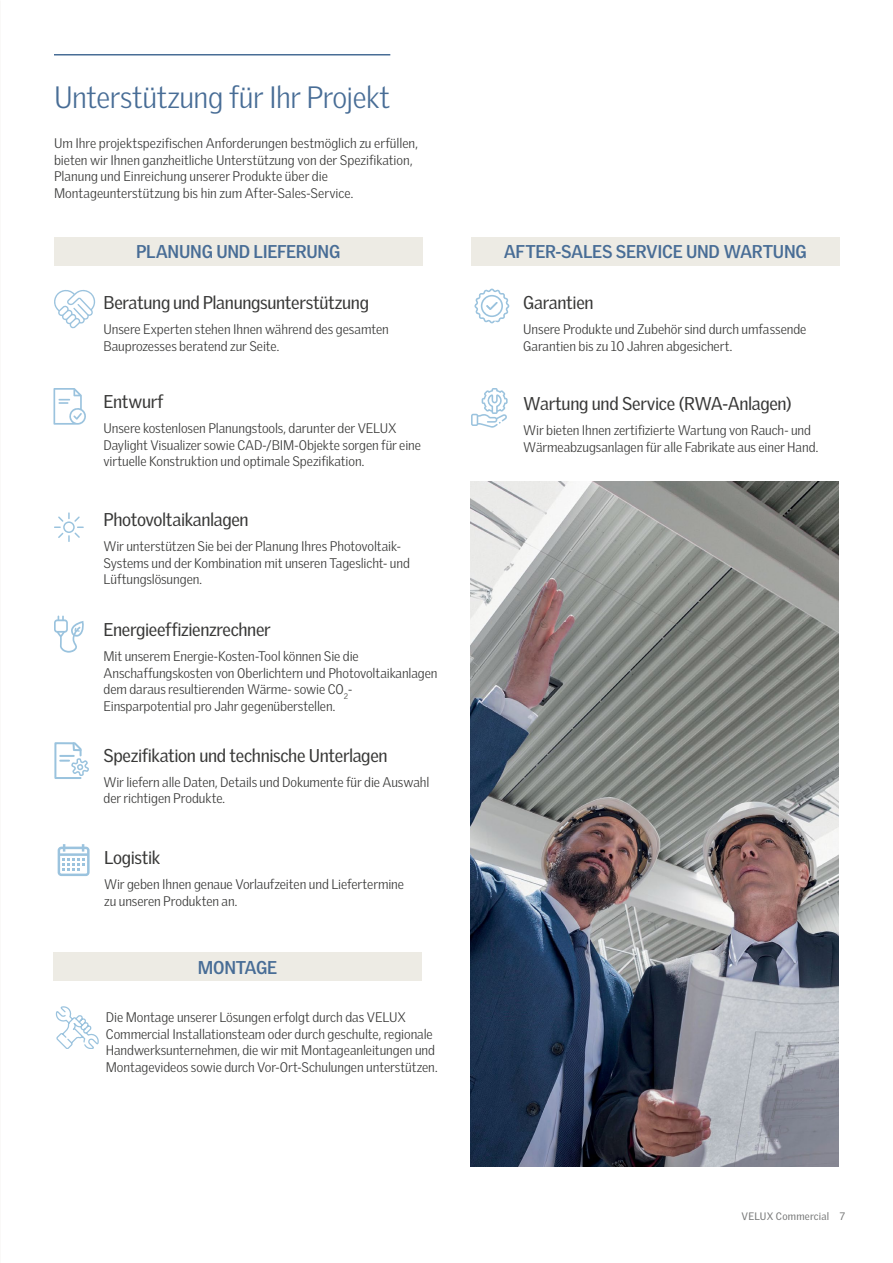
<style>
.page{position:relative;width:893px;height:1263px;background:#fff}
.page>*{position:absolute;margin:0;border:0;box-sizing:border-box;transform-origin:0 0}
.t1{font:300 30px "Velux Gothic";letter-spacing:-.015em;color:#486d96}
.t2{font:18px "Velux Gothic";letter-spacing:-.02em;color:#383837}
.t3{font:700 18px "Velux Gothic";letter-spacing:-.015em;color:#486d96}
.t4{font:300 13.5px/16.5px "Velux Gothic";letter-spacing:-.005em;color:#383837}
.t5{font:10.5px "Velux Gothic";letter-spacing:.015em;color:#777878}
</style>
<div class="page">
<hr style="left:54px;top:54px;width:336px;height:2px;background:#486d96">
<div style="left:54px;top:237px;width:368px;height:28px;background:#edebe4"></div>
<div style="left:53px;top:953px;width:369px;height:28px;background:#edebe4"></div>
<div style="left:471px;top:237px;width:368px;height:28px;background:#edebe4"></div>
<svg style="left:54px;top:290px;width:41px;height:39px"></svg>
<svg style="left:53px;top:388px;width:33px;height:37px"></svg>
<svg style="left:58px;top:844px;width:32px;height:32px"></svg>
<svg style="left:471px;top:388px;width:37px;height:40px"></svg>
<svg style="left:474px;top:288px;width:35px;height:36px"></svg>
<svg style="left:55px;top:1007px;width:44px;height:41px"></svg>
<img style="left:471px;top:481px;width:368px;height:685px">
<svg style="left:54px;top:742px;width:35px;height:37px"></svg>
<svg style="left:54px;top:616px;width:30px;height:37px"></svg>
<svg style="left:54px;top:512px;width:30px;height:30px"></svg>
<h1 class="t1" style="left:54px;top:79px;width:338px">Unterstützung für Ihr Projekt</h1>
<p class="t4" style="left:54px;top:135px;width:365px">Um Ihre projektspezifischen Anforderungen bestmöglich zu erfüllen, bieten wir Ihnen ganzheitliche Unterstützung von der Spezifikation, Planung und Einreichung unserer Produkte über die Montageunterstützung bis hin zum After-Sales-Service.</p>
<h2 class="t3" style="left:136px;top:241px;width:206px">PLANUNG UND LIEFERUNG</h2>
<h2 class="t2" style="left:103px;top:292px;width:267px">Beratung und Planungsunterstützung</h2>
<p class="t4" style="left:104px;top:321px;width:287px">Unsere Experten stehen Ihnen während des gesamten<br>Bauprozesses beratend zur Seite.</p>
<h2 class="t2" style="left:104px;top:391px;width:61px">Entwurf</h2>
<p class="t4" style="left:104px;top:420px;width:319px">Unsere kostenlosen Planungstools, darunter der VELUX<br>Daylight Visualizer sowie CAD-/BIM-Objekte sorgen für eine virtuelle Konstruktion und optimale Spezifikation.</p>
<h2 class="t2" style="left:104px;top:509px;width:147px">Photovoltaikanlagen</h2>
<p class="t4" style="left:104px;top:538px;width:308px">Wir unterstützen Sie bei der Planung Ihres Photovoltaik-<br>Systems und der Kombination mit unseren Tageslicht- und<br>Lüftungslösungen.</p>
<h2 class="t2" style="left:103px;top:619px;width:169px">Energieeffizienzrechner</h2>
<p class="t4" style="left:103px;top:648px;width:336px">Mit unserem Energie-Kosten-Tool können Sie die Anschaffungskosten von Oberlichtern und Photovoltaikanlagen dem daraus resultierenden Wärme- sowie CO<sub>2</sub>- Einsparpotential pro Jahr gegenüberstellen.</p>
<h2 class="t2" style="left:104px;top:744px;width:286px">Spezifikation und technische Unterlagen</h2>
<p class="t4" style="left:104px;top:774px;width:327px">Wir liefern alle Daten, Details und Dokumente für die Auswahl der richtigen Produkte.</p>
<h2 class="t2" style="left:104px;top:847px;width:58px">Logistik</h2>
<p class="t4" style="left:104px;top:876px;width:301px">Wir geben Ihnen genaue Vorlaufzeiten und Liefertermine zu unseren Produkten an.</p>
<h2 class="t3" style="left:198px;top:956px;width:81px">MONTAGE</h2>
<p class="t4" style="left:106px;top:1009px;width:333px">Die Montage unserer Lösungen erfolgt durch das VELUX Commercial Installationsteam oder durch geschulte, regionale Handwerksunternehmen, die wir mit Montageanleitungen und Montagevideos sowie durch Vor-Ort-Schulungen unterstützen.</p>
<h2 class="t3" style="left:504px;top:241px;width:305px">AFTER-SALES SERVICE UND WARTUNG</h2>
<h2 class="t2" style="left:523px;top:292px;width:72px">Garantien</h2>
<p class="t4" style="left:523px;top:321px;width:285px">Unsere Produkte und Zubehör sind durch umfassende<br>Garantien bis zu 10 Jahren abgesichert.</p>
<h2 class="t2" style="left:523px;top:393px;width:270px">Wartung und Service (RWA-Anlagen)</h2>
<p class="t4" style="left:523px;top:422px;width:296px">Wir bieten Ihnen zertifizierte Wartung von Rauch- und<br>Wärmeabzugsanlagen für alle Fabrikate aus einer Hand.</p>
<p class="t5" style="left:742px;top:1210px;width:105px">VELUX Commercial 7</p>
</div>
